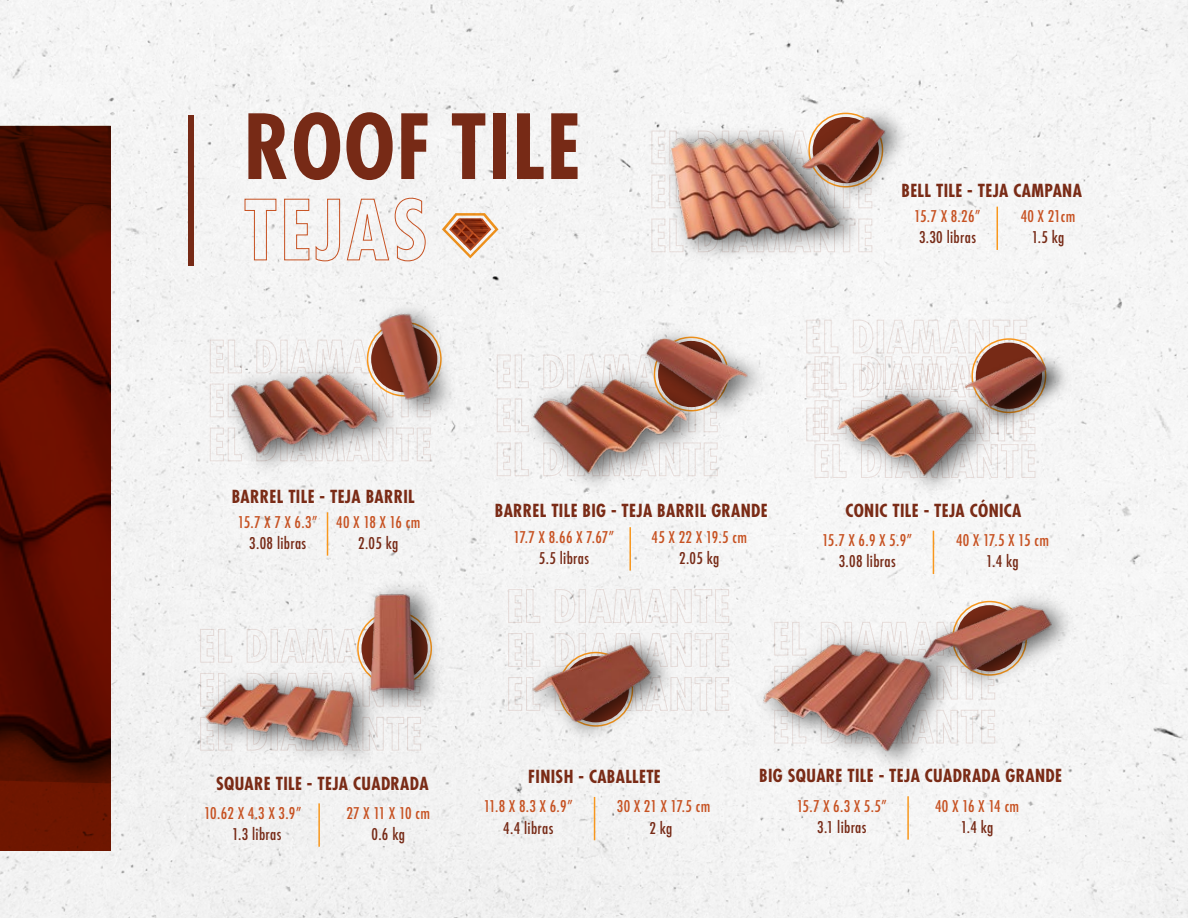
<style>
.page{position:relative;width:1188px;height:918px;background:#fff}
.page>*{position:absolute;margin:0;border:0;box-sizing:border-box;transform-origin:0 0}
.t1{font:700 condensed 87.15px "Futura";letter-spacing:.02em;color:#772a16}
.t2{font:700 condensed 17.55px "Futura";letter-spacing:.02em;color:#7a2b16}
.t3{font:500 condensed 15.75px "Futura";letter-spacing:-.01em;color:#c75222}
.t4{font:500 condensed 15.75px "Futura";letter-spacing:.02em;color:#772a16}
</style>
<div class="page">
<div style="left:1px;top:0;width:1187px;height:918px;background:#f4f4f4"></div>
<hr style="left:997px;top:207px;width:1px;height:43px;background:#f8971d">
<img style="left:653px;top:117px;width:220px;height:153px">
<img style="left:646px;top:122px;width:201px;height:134px">
<img style="left:785px;top:94px;width:135px;height:119px">
<img style="left:770px;top:102px;width:154px;height:102px">
<svg style="left:210px;top:340px;width:32px;height:33px"></svg>
<svg style="left:256px;top:338px;width:21px;height:14px"></svg>
<svg style="left:290px;top:340px;width:40px;height:12px"></svg>
<svg style="left:210px;top:384px;width:4px;height:33px"></svg>
<svg style="left:210px;top:428px;width:4px;height:33px"></svg>
<svg style="left:411px;top:446px;width:20px;height:15px"></svg>
<hr style="left:327px;top:512px;width:1px;height:44px;background:#f8971d">
<img style="left:330px;top:262px;width:149px;height:184px">
<img style="left:214px;top:352px;width:197px;height:131px">
<img style="left:218px;top:356px;width:172px;height:115px">
<svg style="left:497px;top:355px;width:32px;height:33px"></svg>
<svg style="left:543px;top:353px;width:21px;height:5px"></svg>
<svg style="left:577px;top:355px;width:34px;height:3px"></svg>
<svg style="left:497px;top:399px;width:19px;height:33px"></svg>
<svg style="left:497px;top:443px;width:19px;height:33px"></svg>
<hr style="left:629px;top:527px;width:2px;height:44px;background:#f8971d">
<img style="left:720px;top:318px;width:61px;height:113px">
<img style="left:611px;top:315px;width:166px;height:109px">
<img style="left:517px;top:358px;width:203px;height:145px">
<img style="left:516px;top:366px;width:190px;height:126px">
<svg style="left:806px;top:320px;width:40px;height:158px"></svg>
<svg style="left:853px;top:319px;width:28px;height:51px"></svg>
<svg style="left:887px;top:320px;width:148px;height:158px"></svg>
<hr style="left:933px;top:531px;width:1px;height:43px;background:#f8971d">
<img style="left:1006px;top:345px;width:73px;height:96px">
<img style="left:941px;top:337px;width:135px;height:89px">
<img style="left:820px;top:370px;width:186px;height:135px">
<img style="left:821px;top:382px;width:166px;height:111px">
<svg style="left:442px;top:213px;width:56px;height:45px"></svg>
<svg style="left:244px;top:198px;width:33px;height:63px"></svg>
<svg style="left:284px;top:197px;width:142px;height:65px"></svg>
<svg style="left:200px;top:629px;width:32px;height:32px"></svg>
<svg style="left:247px;top:628px;width:20px;height:33px"></svg>
<svg style="left:281px;top:629px;width:65px;height:32px"></svg>
<svg style="left:387px;top:721px;width:34px;height:30px"></svg>
<svg style="left:508px;top:589px;width:32px;height:31px"></svg>
<svg style="left:555px;top:588px;width:20px;height:32px"></svg>
<svg style="left:589px;top:589px;width:140px;height:34px"></svg>
<svg style="left:684px;top:633px;width:45px;height:34px"></svg>
<svg style="left:684px;top:677px;width:45px;height:34px"></svg>
<hr style="left:318px;top:803px;width:2px;height:44px;background:#f8971d">
<img style="left:353px;top:572px;width:98px;height:149px">
<img style="left:346px;top:575px;width:90px;height:135px">
<img style="left:188px;top:661px;width:199px;height:114px">
<img style="left:199px;top:662px;width:163px;height:108px">
<hr style="left:594px;top:797px;width:1px;height:43px;background:#f8971d">
<img style="left:515px;top:748px;width:168px;height:3px">
<img style="left:491px;top:620px;width:193px;height:128px">
<svg style="left:821px;top:621px;width:20px;height:1px"></svg>
<svg style="left:965px;top:710px;width:30px;height:33px"></svg>
<hr style="left:907px;top:796px;width:2px;height:44px;background:#f8971d">
<img style="left:746px;top:622px;width:219px;height:160px">
<img style="left:743px;top:630px;width:208px;height:138px">
<img style="left:905px;top:583px;width:179px;height:118px">
<img style="left:911px;top:586px;width:157px;height:104px">
<div style="left:189px;top:115px;width:5px;height:151px;background:#772a16"></div>
<svg style="left:0;top:126px;width:111px;height:724px;background:#5b0d00"></svg>
<h1 class="t1" style="left:244px;top:91px;width:338px">ROOF TILE</h1>
<p class="t2" style="left:902px;top:179px;width:182px">BELL TILE - TEJA CAMPANA</p>
<p class="t3" style="left:914px;top:206px;width:68px">15.7 X 8.26”</p>
<p class="t4" style="left:919px;top:227px;width:58px">3.30 libras</p>
<p class="t4" style="left:1032px;top:227px;width:34px">1.5 kg</p>
<p class="t3" style="left:1021px;top:206px;width:56px">40 X 21cm</p>
<p class="t2" style="left:232px;top:485px;width:184px">BARREL TILE - TEJA BARRIL</p>
<p class="t3" style="left:238px;top:512px;width:81px">15.7 X 7 X 6.3”</p>
<p class="t4" style="left:249px;top:533px;width:58px">3.08 libras</p>
<p class="t4" style="left:358px;top:533px;width:42px">2.05 kg</p>
<p class="t3" style="left:336px;top:512px;width:86px">40 X 18 X 16 cm</p>
<p class="t2" style="left:495px;top:500px;width:274px">BARREL TILE BIG - TEJA BARRIL GRANDE</p>
<p class="t3" style="left:514px;top:527px;width:102px">17.7 X 8.66 X 7.67”</p>
<p class="t4" style="left:539px;top:548px;width:52px">5.5 libras</p>
<p class="t4" style="left:679px;top:548px;width:42px">2.05 kg</p>
<p class="t3" style="left:652px;top:527px;width:97px">45 X 22 X 19.5 cm</p>
<p class="t2" style="left:845px;top:499px;width:178px">CONIC TILE - TEJA CÓNICA</p>
<p class="t3" style="left:822px;top:530px;width:92px">15.7 X 6.9 X 5.9”</p>
<p class="t4" style="left:839px;top:552px;width:58px">3.08 libras</p>
<p class="t4" style="left:986px;top:552px;width:34px">1.4 kg</p>
<p class="t3" style="left:956px;top:530px;width:94px">40 X 17.5 X 15 cm</p>
<p class="t2" style="left:216px;top:772px;width:214px">SQUARE TILE - TEJA CUADRADA</p>
<p class="t3" style="left:204px;top:803px;width:99px">10.62 X 4.3 X 3.9”</p>
<p class="t4" style="left:232px;top:824px;width:51px">1.3 libras</p>
<p class="t4" style="left:372px;top:824px;width:35px">0.6 kg</p>
<p class="t3" style="left:346px;top:803px;width:85px">27 X 11 X 10 cm</p>
<p class="t2" style="left:528px;top:765px;width:134px">FINISH - CABALLETE</p>
<p class="t3" style="left:484px;top:797px;width:91px">11.8 X 8.3 X 6.9”</p>
<p class="t4" style="left:503px;top:818px;width:52px">4.4 libras</p>
<p class="t4" style="left:650px;top:818px;width:24px">2 kg</p>
<p class="t3" style="left:617px;top:797px;width:95px">30 X 21 X 17.5 cm</p>
<p class="t2" style="left:759px;top:765px;width:304px">BIG SQUARE TILE - TEJA CUADRADA GRANDE</p>
<p class="t3" style="left:797px;top:796px;width:92px">15.7 X 6.3 X 5.5”</p>
<p class="t4" style="left:817px;top:817px;width:51px">3.1 libras</p>
<p class="t4" style="left:961px;top:817px;width:34px">1.4 kg</p>
<p class="t3" style="left:935px;top:796px;width:86px">40 X 16 X 14 cm</p>
</div>
